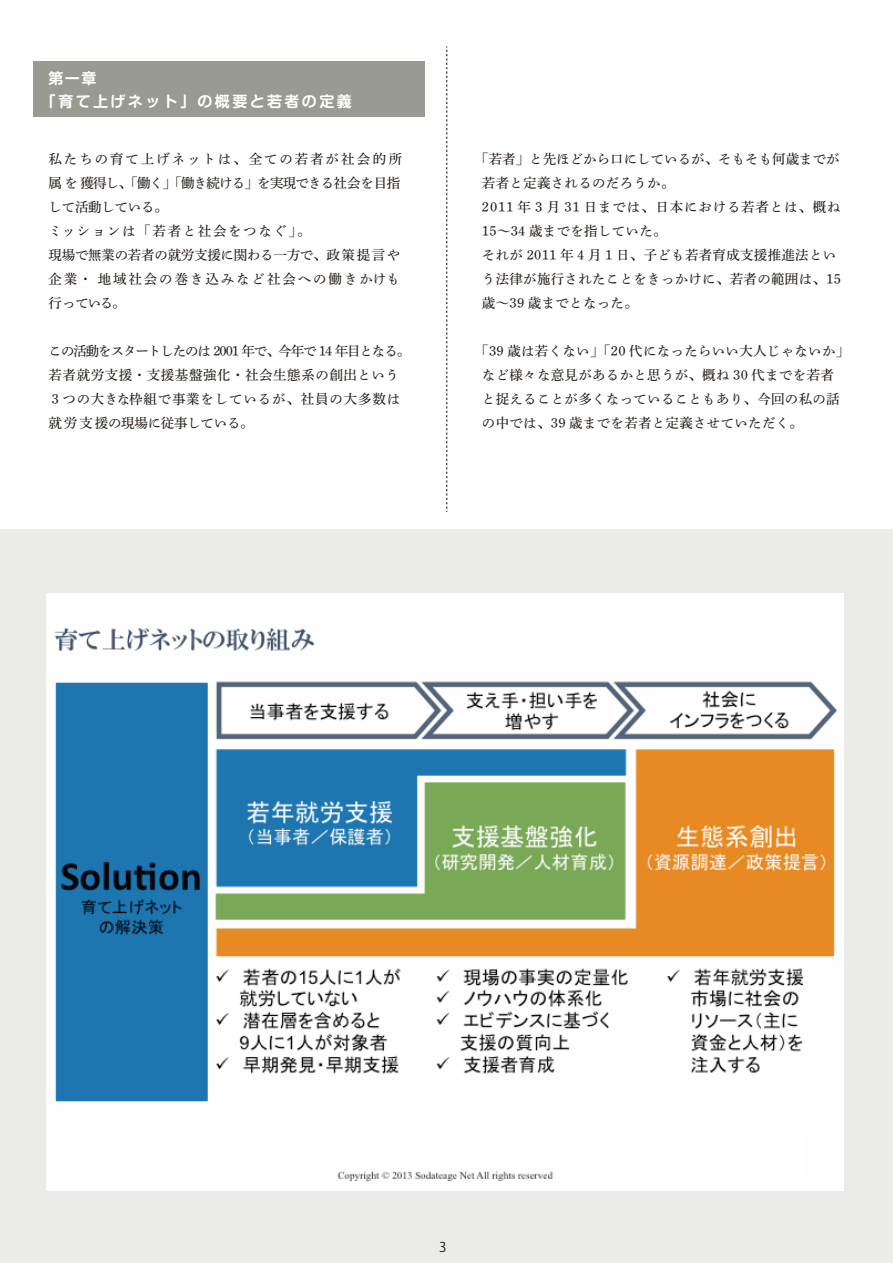
<style>
.page{position:relative;width:893px;height:1263px;background:#fff}
.page>*{position:absolute;margin:0;border:0;box-sizing:border-box;transform-origin:0 0}
.t1{font:700 15px/22.5px "Shin M Go Pro De";letter-spacing:.16em;color:#fff}
.t2{font:13.5px/24px "Shuei Min Pro M";letter-spacing:.02em;color:#221815}
.t3{font:13.5px/24px "Shuei Min Pro M";letter-spacing:.12em;color:#221815}
.t4{font:13.5px/24px "Shuei Min Pro M";letter-spacing:.04em;color:#221815}
.t5{font:13.5px "Koz Go Pro";color:#221815}
</style>
<div class="page">
<div style="left:0;top:529px;width:893px;height:734px;background:#ebebe9"></div>
<svg style="left:446px;top:46px;width:1px;height:466px"></svg>
<div style="left:33px;top:61px;width:391px;height:56px;background:#999a91"></div>
<img style="left:47px;top:593px;width:796px;height:597px">
<div style="left:750px;top:1135px;width:54px;height:40px;background:#fff"></div>
<p class="t1" style="left:41px;top:65px;width:312px;text-indent:8px">第一章<br>「育て上げネット」の概要と若者の定義</p>
<p class="t3" style="left:49px;top:146px;width:355px">私たちの育て上げネットは、全ての若者が社会的所属を獲得し、「働く」「働き続ける」を実現できる社会を目指して活動している。<br>ミッションは「若者と社会をつなぐ」。<br>現場で無業の若者の就労支援に関わる一方で、政策提言や企業・地域社会の巻き込みなど社会への働きかけも行っている。</p>
<p class="t4" style="left:49px;top:338px;width:363px">この活動をスタートしたのは 2001 年で、今年で 14 年目となる。若者就労支援・支援基盤強化・社会生態系の創出という<br>３つの大きな枠組で事業をしているが、社員の大多数は就労支援の現場に従事している。</p>
<p class="t2" style="left:482px;top:146px;width:361px;text-indent:-7px">「若者」と先ほどから口にしているが、そもそも何歳までが若者と定義されるのだろうか。<br>2011 年 3 月 31 日までは、日本における若者とは、概ね<br>15～34 歳までを指していた。<br>それが 2011 年 4 月 1 日、子ども若者育成支援推進法という法律が施行されたことをきっかけに、若者の範囲は、15歳～39 歳までとなった。</p>
<p class="t2" style="left:482px;top:338px;width:369px;text-indent:-7px">「39 歳は若くない」「20 代になったらいい大人じゃないか」など様々な意見があるかと思うが、概ね 30 代までを若者と捉えることが多くなっていることもあり、今回の私の話の中では、39 歳までを若者と定義させていただく。</p>
<p class="t5" style="left:439px;top:1238px;width:9px">3</p>
</div>
